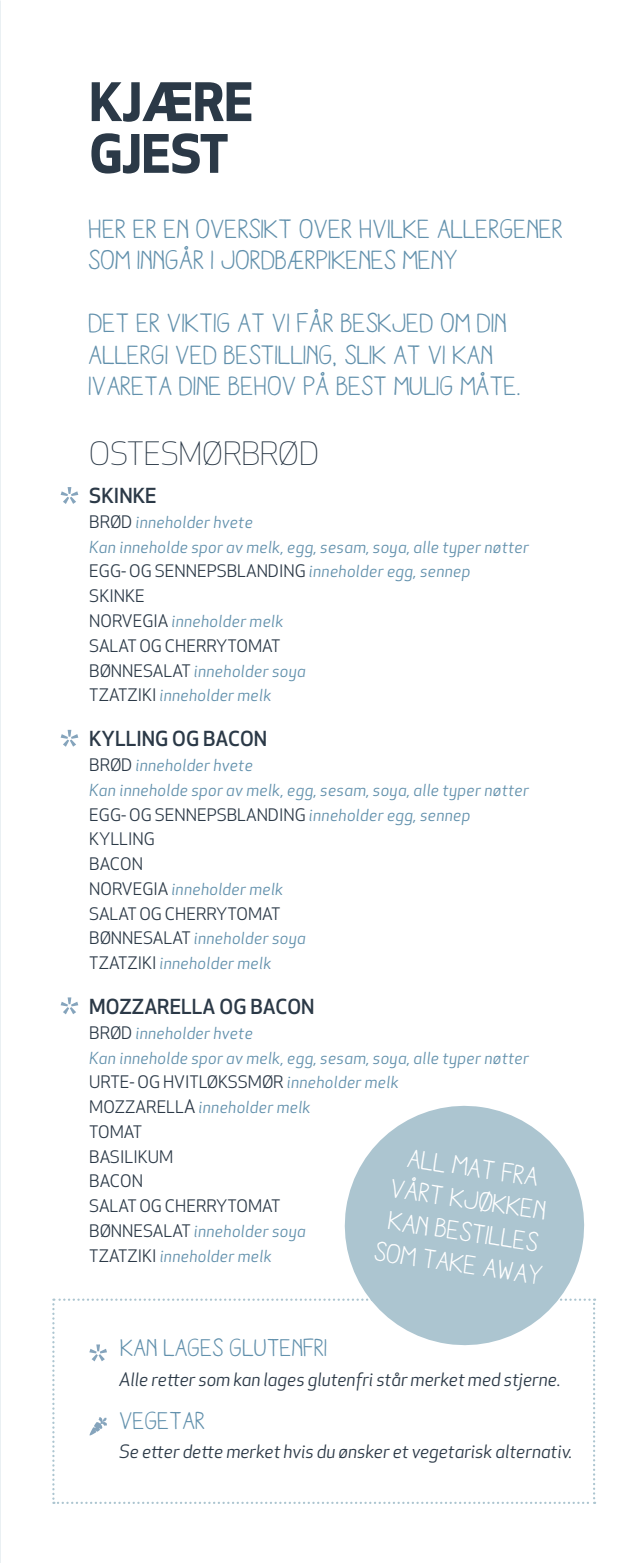
<style>
.page{position:relative;width:638px;height:1563px;background:#fff}
.page>*{position:absolute;margin:0;border:0;box-sizing:border-box;transform-origin:0 0}
.t1{font:700 51.75px/51.8px "Apex New";color:#2b3947}
.t2{font:300 31.5px "Apex New";color:#2b3947}
.t3{font:27px/31.5px "Aracne";color:#6190ac}
.t4{font:27px/32.4px "Aracne";color:#fff;text-align:center}
.t5{font:24.75px "Aracne";color:#6190ac}
.t6{font:500 20.25px "Apex New";color:#2b3947}
.t7{font:italic 18px "Apex New";color:#2b3947}
.t8{font:16.88px/24.8px "Apex New";color:#2b3947}
.t9{font:italic 16.2px/24.8px "Apex New";letter-spacing:.02em;color:#6190ac}
.s1{font-style:normal;font-size:16.88px;color:#2b3947}
.s2{font-style:italic;font-size:16.2px;color:#6190ac}
.s3{font-style:normal;font-size:18px;color:#2b3947}
</style>
<div class="page">
<svg style="left:61px;top:487px;width:17px;height:17px"></svg>
<svg style="left:61px;top:730px;width:17px;height:17px"></svg>
<svg style="left:61px;top:997px;width:17px;height:17px"></svg>
<svg style="left:344px;top:1105px;width:241px;height:193px;fill:#acc5d0"></svg>
<svg style="left:52px;top:1298px;width:543px;height:206px"></svg>
<h1 class="t1" style="left:89px;top:74px;width:165px">KJÆRE<br>GJEST</h1>
<h3 class="t3" style="left:89px;top:212px;width:476px">HER ER EN OVERSIKT OVER HVILKE ALLERGENER<br>SOM INNGÅR I JORDBÆRPIKENES MENY</h3>
<h3 class="t3" style="left:89px;top:307px;width:433px">DET ER VIKTIG AT VI FÅR BESKJED OM DIN<br>ALLERGI VED BESTILLING, SLIK AT VI KAN<br>IVARETA DINE BEHOV PÅ BEST MULIG MÅTE.</h3>
<h2 class="t2" style="left:89px;top:434px;width:231px">OSTESMØRBRØD</h2>
<p class="t6" style="left:89px;top:482px;width:69px">SKINKE</p>
<p class="t9" style="left:89px;top:510px;width:441px"><span class="s1">BRØD</span> inneholder hvete<br>Kan inneholde spor av melk, egg, sesam, soya, alle typer nøtter</p>
<p class="t8" style="left:89px;top:559px;width:383px">EGG- OG SENNEPSBLANDING <span class="s2">inneholder egg, sennep<br></span>SKINKE</p>
<p class="t9" style="left:89px;top:609px;width:196px"><span class="s1">NORVEGIA</span> inneholder melk</p>
<p class="t8" style="left:89px;top:633px;width:193px">SALAT OG CHERRYTOMAT</p>
<p class="t9" style="left:89px;top:658px;width:218px"><span class="s1">BØNNESALAT</span> inneholder soya<br><span class="s1">TZATZIKI</span> inneholder melk</p>
<p class="t6" style="left:89px;top:725px;width:179px">KYLLING OG BACON</p>
<p class="t9" style="left:89px;top:753px;width:441px"><span class="s1">BRØD</span> inneholder hvete<br>Kan inneholde spor av melk, egg, sesam, soya, alle typer nøtter</p>
<p class="t8" style="left:89px;top:802px;width:383px">EGG- OG SENNEPSBLANDING <span class="s2">inneholder egg, sennep<br></span>KYLLING<br>BACON</p>
<p class="t9" style="left:89px;top:876px;width:196px"><span class="s1">NORVEGIA</span> inneholder melk</p>
<p class="t8" style="left:89px;top:901px;width:193px">SALAT OG CHERRYTOMAT</p>
<p class="t9" style="left:89px;top:926px;width:218px"><span class="s1">BØNNESALAT</span> inneholder soya<br><span class="s1">TZATZIKI</span> inneholder melk</p>
<p class="t6" style="left:89px;top:993px;width:227px">MOZZARELLA OG BACON</p>
<p class="t9" style="left:89px;top:1020px;width:441px"><span class="s1">BRØD</span> inneholder hvete<br>Kan inneholde spor av melk, egg, sesam, soya, alle typer nøtter</p>
<p class="t8" style="left:89px;top:1070px;width:311px">URTE- OG HVITLØKSSMØR <span class="s2">inneholder melk</span></p>
<p class="t9" style="left:89px;top:1095px;width:223px"><span class="s1">MOZZARELL</span><span class="s3">A</span> inneholder melk</p>
<p class="t8" style="left:89px;top:1119px;width:193px">TOMAT<br>BASILIKUM<br>BACON<br>SALAT OG CHERRYTOMAT</p>
<p class="t9" style="left:89px;top:1218px;width:218px"><span class="s1">BØNNESALAT</span> inneholder soya<br><span class="s1">TZATZIKI</span> inneholder melk</p>
<h3 class="t4" style="left:391px;top:1139px;width:171px;rotate:8deg">ALL MAT FRA<br>VÅRT KJØKKEN<br>KAN BESTILLES<br>SOM TAKE AWAY</h3>
<h3 class="t5" style="left:121px;top:1333px;width:208px">KAN LAGES GLUTENFRI</h3>
<p class="t7" style="left:119px;top:1368px;width:443px">Alle retter som kan lages glutenfri står merket med stjerne.</p>
<h3 class="t5" style="left:120px;top:1406px;width:87px">VEGETAR</h3>
<p class="t7" style="left:119px;top:1440px;width:455px">Se etter dette merket hvis du ønsker et vegetarisk alternativ.</p>
</div>
